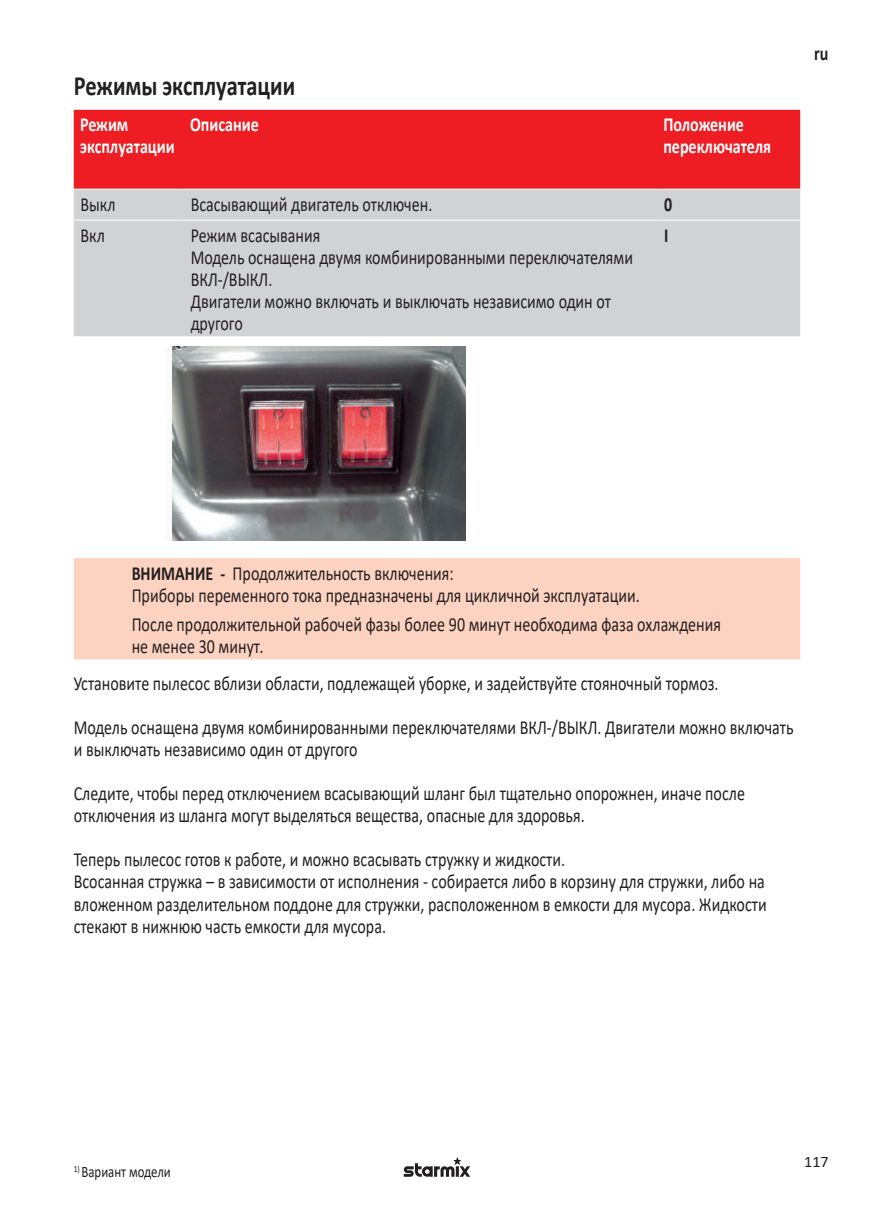
<style>
.page{position:relative;width:874px;height:1225px;background:#fff}
.page>*{position:absolute;margin:0;border:0;box-sizing:border-box;transform-origin:0 0}
.t1{font:700 28px "Calibri";color:#231f20;scale:.8 1}
.t2{font:20px/22px "Calibri";color:#231f20;scale:.8 1}
.t3{font:700 20px/22px "Calibri";color:#fff;scale:.8 1}
.t4{font:700 20px "Calibri";color:#231f20;scale:.8 1}
.t5{font:16px "Calibri";color:#231f20;scale:.8 1}
.t6{font:16px "Calibri";color:#231f20}
.s1{font-weight:700}
</style>
<div class="page">
<svg style="left:403px;top:1157px;width:67px;height:19px"></svg>
<div style="left:74px;top:110px;width:725px;height:79px;background:#ee1d23"></div>
<div style="left:74px;top:190px;width:725px;height:146px;background:#d1d2d4"></div>
<hr style="left:657px;top:220px;width:142px;height:1px;background:#fff">
<hr style="left:74px;top:220px;width:110px;height:1px;background:#fff">
<hr style="left:184px;top:220px;width:473px;height:1px;background:#fff">
<div style="left:74px;top:558px;width:725px;height:101px;background:#fcd2c0"></div>
<img style="left:173px;top:346px;width:292px;height:195px">
<h1 class="t1" style="left:74px;top:66px;width:278px">Режимы эксплуатации</h1>
<p class="t3" style="left:80px;top:113px;width:120px">Режим эксплуатации</p>
<p class="t3" style="left:190px;top:113px;width:87px">Описание</p>
<p class="t3" style="left:663px;top:113px;width:136px">Положение переключателя</p>
<p class="t2" style="left:81px;top:193px;width:45px">Выкл</p>
<p class="t2" style="left:190px;top:193px;width:303px">Всасывающий двигатель отключен.</p>
<p class="t4" style="left:663px;top:190px;width:12px">0</p>
<p class="t2" style="left:81px;top:224px;width:32px">Вкл</p>
<p class="t2" style="left:190px;top:224px;width:554px">Режим всасывания<br>Модель оснащена двумя комбинированными переключателями<br>ВКЛ-/ВЫКЛ.<br>Двигатели можно включать и выключать независимо один от другого</p>
<p class="t4" style="left:663px;top:221px;width:7px">I</p>
<p class="t4" style="left:813px;top:40px;width:19px">ru</p>
<p class="t2" style="left:132px;top:562px;width:636px"><span class="s1">ВНИМАНИЕ -</span> Продолжительность включения:<br>Приборы переменного тока предназначены для цикличной эксплуатации.</p>
<p class="t2" style="left:132px;top:613px;width:737px">После продолжительной рабочей фазы более 90 минут необходима фаза охлаждения не менее 30 минут.</p>
<p class="t2" style="left:74px;top:672px;width:807px">Установите пылесос вблизи области, подлежащей уборке, и задействуйте стояночный тормоз.</p>
<p class="t2" style="left:74px;top:716px;width:900px">Модель оснащена двумя комбинированными переключателями ВКЛ-/ВЫКЛ. Двигатели можно включать и выключать независимо один от другого</p>
<p class="t2" style="left:74px;top:782px;width:840px">Следите, чтобы перед отключением всасывающий шланг был тщательно опорожнен, иначе после отключения из шланга могут выделяться вещества, опасные для здоровья.</p>
<p class="t2" style="left:74px;top:848px;width:867px">Теперь пылесос готов к работе, и можно всасывать стружку и жидкости.<br>Всосанная стружка – в зависимости от исполнения - собирается либо в корзину для стружки, либо на вложенном разделительном поддоне для стружки, расположенном в емкости для мусора. Жидкости стекают в нижнюю часть емкости для мусора.</p>
<p class="t5" style="left:74px;top:1161px;width:123px"><sup>1)</sup> Вариант модели</p>
<p class="t6" style="left:803px;top:1151px;width:26px">117</p>
</div>
